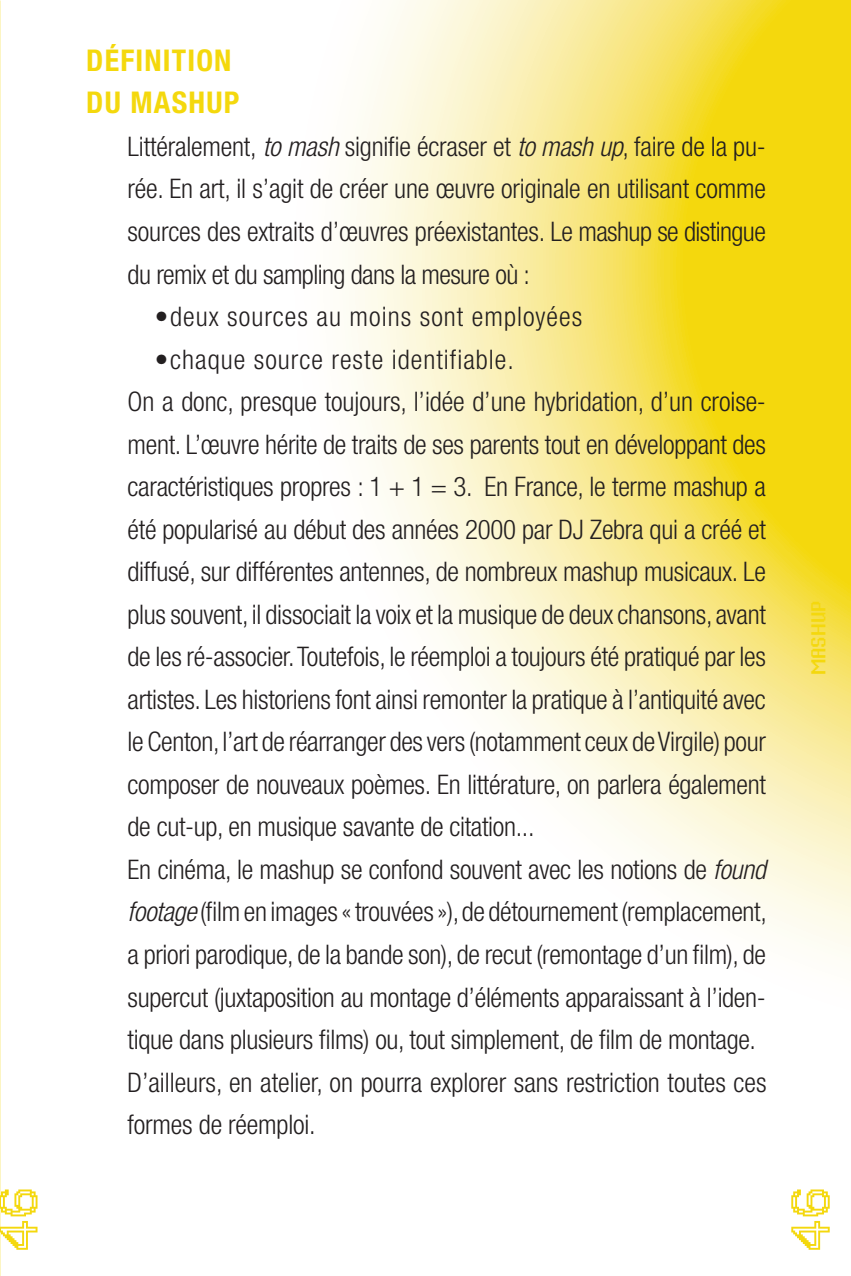
<style>
.page{position:relative;width:851px;height:1276px;background:#fff}
.page>*{position:absolute;margin:0;border:0;box-sizing:border-box;transform-origin:0 0}
.t1{font:60px "Terminal Grotesque Open";color:#f4d80d}
.partie_copie_2{font:700 condensed 30px "Helvetica Neue LT Std";letter-spacing:.04em;color:#f4d80d}
.texte_courant{font:300 condensed 27px/42.6px "Helvetica Neue LT Std";letter-spacing:-.01em;color:#231f20;text-align:justify}
.texte_courant-2{font:300 condensed 27px "Helvetica Neue LT Std";letter-spacing:.04em;color:#231f20}
.t2{font:20.4px "VTF Mister Pixel";color:#f4d80d}
.s1{font-style:italic}
</style>
<div class="page">
<svg style="left:345px;top:0;width:505px;height:957px"></svg>
<p class="partie_copie_2" style="left:86px;top:42px;width:147px">DÉFINITION</p>
<p class="partie_copie_2" style="left:86px;top:85px;width:155px">DU MASHUP</p>
<p class="texte_courant" style="left:128px;top:125px;width:639px">Littéralement, <span class="s1">to mash</span> signifie écraser et <span class="s1">to mash up</span>, faire de la pu&shy;rée. En art, il s’agit de créer une œuvre originale en utilisant comme sources des extraits d’œuvres préexistantes. Le mashup se distingue du remix et du sampling dans la mesure où :</p>
<p class="texte_courant-2" style="left:155px;top:301px;width:429px">•deux sources au moins sont employées</p>
<p class="texte_courant-2" style="left:155px;top:343px;width:361px">•chaque source reste identifiable.</p>
<p class="texte_courant" style="left:128px;top:380px;width:639px">On a donc, presque toujours, l’idée d’une hybridation, d’un croise&shy;ment. L’œuvre hérite de traits de ses parents tout en développant des caractéristiques propres : 1 + 1 = 3. En France, le terme mashup a été popularisé au début des années 2000 par DJ Zebra qui a créé et diffusé, sur différentes antennes, de nombreux mashup musicaux. Le plus souvent, il dissociait la voix et la musique de deux chansons, avant de les ré-associer. Toutefois, le réemploi a toujours été pratiqué par les artistes. Les historiens font ainsi remonter la pratique à l’antiquité avec le Centon, l’art de réarranger des vers (notamment ceux de Virgile) pour composer de nouveaux poèmes. En littérature, on parlera également de cut-up, en musique savante de citation...</p>
<p class="texte_courant" style="left:128px;top:848px;width:640px">En cinéma, le mashup se confond souvent avec les notions de <span class="s1">found footage</span> (film en images « trouvées »), de détournement (remplacement, a priori parodique, de la bande son), de recut (remontage d’un film), de supercut (juxtaposition au montage d’éléments apparaissant à l’iden&shy;tique dans plusieurs films) ou, tout simplement, de film de montage.</p>
<p class="texte_courant" style="left:128px;top:1060px;width:640px">D’ailleurs, en atelier, on pourra explorer sans restriction toutes ces formes de réemploi.</p>
<p class="t2" style="left:806px;top:675px;width:76px;rotate:-90deg">MASHUP</p>
<h1 class="t1" style="left:-16px;top:1251px;width:67px;rotate:-90deg">46</h1>
<p class="t1" style="left:775px;top:1251px;width:67px;rotate:-90deg">46</p>
</div>
